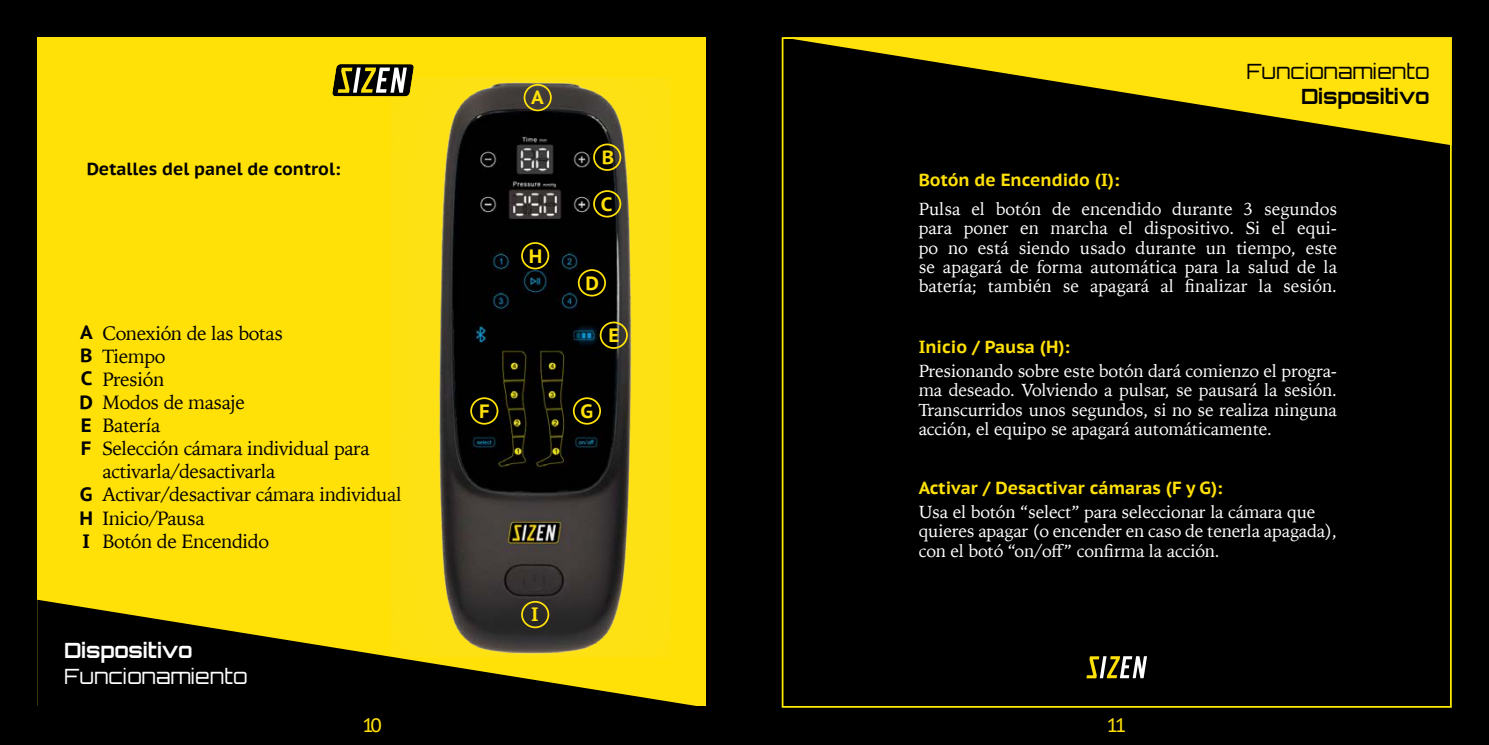
<style>
.page{position:relative;width:1489px;height:745px;background:#fff}
.page>*{position:absolute;margin:0;border:0;box-sizing:border-box;transform-origin:0 0}
.t1{font:300 21px "Orbitron";color:#fff}
.t2{font:300 21px "Orbitron";color:#000}
.t3{font:700 21px "Orbitron";color:#fff}
.t4{font:700 21px "Orbitron";color:#000}
.t5{font:19.25px/23.1px "Iowan Old Style";letter-spacing:-.02em;color:#000}
.t6{font:700 19.25px/23.3px "PT Sans Caption";color:#000;text-align:justify}
.t7{font:700 19.25px "PT Sans Caption";color:#ffe108}
.t8{font:19.25px "PT Sans Caption";color:#ffe108}
.t9{font:17.5px/19.2px "Iowan Old Style";letter-spacing:-.01em;color:#fff;text-align:justify}
.t10{font:700 17.5px "PT Sans Caption";color:#ffe108}
.t11{font:700 17.5px "PT Sans Caption";color:#000}
</style>
<div class="page">
<div style="left:0;top:0;width:744px;height:744px;background:#000"></div>
<div style="left:38px;top:37px;width:668px;height:668px;background:#ffe108"></div>
<svg style="left:37px;top:599px;width:669px;height:107px;fill:#000"></svg>
<div style="left:739px;top:0;width:749px;height:744px;background:#000"></div>
<svg style="left:781px;top:37px;width:670px;height:108px"></svg>
<svg style="left:1086px;top:656px;width:60px;height:22px"></svg>
<img style="left:391px;top:78px;width:279px;height:577px">
<svg style="left:332px;top:64px;width:83px;height:33px"></svg>
<div style="left:578px;top:269px;width:28px;height:27px;border:2px solid #ffe108;border-radius:50%"></div>
<div style="left:593px;top:143px;width:28px;height:28px;border:2px solid #ffe108;border-radius:50%"></div>
<div style="left:593px;top:190px;width:28px;height:27px;border:2px solid #ffe108;border-radius:50%"></div>
<div style="left:521px;top:242px;width:28px;height:27px;border:2px solid #ffe108;border-radius:50%"></div>
<div style="left:521px;top:600px;width:28px;height:27px;border:2px solid #ffe108;border-radius:50%"></div>
<div style="left:599px;top:321px;width:29px;height:27px;border:2px solid #ffe108;border-radius:50%"></div>
<div style="left:470px;top:397px;width:28px;height:27px;border:2px solid #ffe108;border-radius:50%"></div>
<div style="left:573px;top:397px;width:28px;height:27px;border:2px solid #ffe108;border-radius:50%"></div>
<div style="left:523px;top:84px;width:28px;height:27px;border:2px solid #ffe108;border-radius:50%"></div>
<p class="t11" style="left:87px;top:157px;width:255px">Detalles del panel de control:</p>
<p class="t6" style="left:80px;top:320px;width:15px">A B C D E F</p>
<p class="t6" style="left:79px;top:482px;width:15px">G H I</p>
<p class="t5" style="left:102px;top:320px;width:300px">Conexión de las botas<br>Tiempo<br>Presión<br>Modos de masaje<br>Batería<br>Selección cámara individual para activarla/desactivarla<br>Activar/desactivar cámara individual<br>Inicio/Pausa<br>Botón de Encendido</p>
<p class="t3" style="left:64px;top:637px;width:130px">Dispositivo</p>
<p class="t1" style="left:64px;top:662px;width:185px">Funcionamiento</p>
<p class="t7" style="left:531px;top:85px;width:14px">A</p>
<p class="t7" style="left:528px;top:243px;width:15px">H</p>
<p class="t7" style="left:602px;top:144px;width:14px">B</p>
<p class="t7" style="left:600px;top:191px;width:13px">C</p>
<p class="t7" style="left:585px;top:270px;width:15px">D</p>
<p class="t7" style="left:608px;top:322px;width:12px">E</p>
<p class="t7" style="left:479px;top:398px;width:12px">F</p>
<p class="t7" style="left:580px;top:398px;width:14px">G</p>
<p class="t7" style="left:531px;top:601px;width:9px">I</p>
<p class="t10" style="left:918px;top:168px;width:202px">Botón de Encendido (I):</p>
<p class="t2" style="left:1246px;top:58px;width:185px">Funcionamiento</p>
<p class="t4" style="left:1300px;top:84px;width:130px">Dispositivo</p>
<p class="t9" style="left:918px;top:198px;width:420px">Pulsa el botón de encendido durante 3 segundos para poner en marcha el dispositivo. Si el equi&shy;po no está siendo usado durante un tiempo, este se apagará de forma automática para la salud de la batería; también se apagará al finalizar la sesión.</p>
<p class="t10" style="left:918px;top:334px;width:152px">Inicio / Pausa (H):</p>
<p class="t9" style="left:918px;top:360px;width:420px">Presionando sobre este botón dará comienzo el progra&shy;ma deseado. Volviendo a pulsar, se pausará la sesión.<br>Transcurridos unos segundos, si no se realiza ninguna acción, el equipo se apagará automáticamente.</p>
<p class="t10" style="left:918px;top:475px;width:305px">Activar / Desactivar cámaras (F y G):</p>
<p class="t9" style="left:918px;top:501px;width:420px;text-align:left">Usa el botón “select” para seleccionar la cámara que quieres apagar (o encender en caso de tenerla apagada), con el botó “on/off” confirma la acción.</p>
<p class="t8" style="left:362px;top:712px;width:21px">10</p>
<p class="t8" style="left:1106px;top:712px;width:21px">11</p>
</div>
